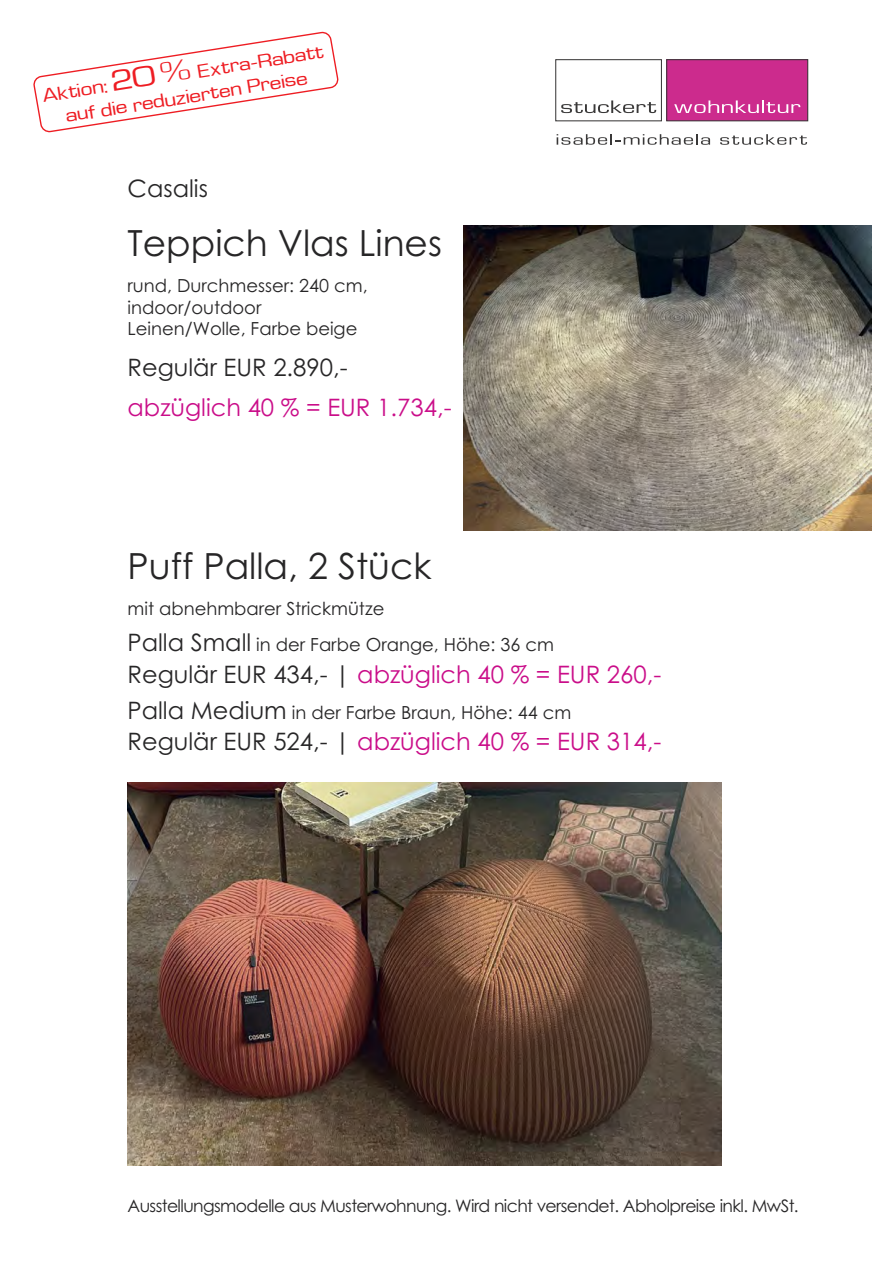
<style>
.page{position:relative;width:893px;height:1263px;background:#fff}
.page>*{position:absolute;margin:0;border:0;box-sizing:border-box;transform-origin:0 0}
.t1{font:36px "Century Gothic";color:#272627}
.t2{font:24px "Century Gothic";color:#ca0d89}
.t3{font:24px "Century Gothic";color:#272627}
.t4{font:19.5px/23.4px "Waukegan LDO Extended";color:#ee1d23;text-align:center}
.t5{font:18px/21.6px "Century Gothic";color:#272627}
.t6{font:17.25px "Century Gothic";letter-spacing:-.035em;color:#272627}
.s1{font-size:30px}
.s2{font-size:24px}
.s3{color:#272627}
</style>
<div class="page">
<div style="left:555px;top:59px;width:107px;height:62px;border:1px solid #393838"></div>
<div style="left:667px;top:60px;width:141px;height:61px;background:#cc2b8d"></div>
<div style="left:666px;top:59px;width:142px;height:62px;border:1px solid #393838"></div>
<svg style="left:561px;top:100px;width:95px;height:13px"></svg>
<svg style="left:674px;top:100px;width:126px;height:13px"></svg>
<svg style="left:557px;top:134px;width:153px;height:11px"></svg>
<svg style="left:720px;top:134px;width:87px;height:11px"></svg>
<img style="left:463px;top:225px;width:409px;height:305px">
<img style="left:128px;top:782px;width:593px;height:383px">
<svg style="left:33px;top:31px;width:306px;height:102px"></svg>
<p class="t4" style="left:41px;top:84px;width:286px;rotate:-9deg">Aktion: <span class="s1">20 %</span> Extra-Rabatt auf die reduzierten Preise</p>
<h2 class="t3" style="left:128px;top:174px;width:82px">Casalis</h2>
<h1 class="t1" style="left:128px;top:223px;width:316px">Teppich Vlas Lines</h1>
<p class="t5" style="left:128px;top:275px;width:242px">rund, Durchmesser: 240 cm, indoor/outdoor<br>Leinen/Wolle, Farbe beige</p>
<h2 class="t3" style="left:128px;top:353px;width:222px">Regulär EUR 2.890,-</h2>
<h2 class="t2" style="left:128px;top:394px;width:326px">abzüglich 40 % = EUR 1.734,-</h2>
<h1 class="t1" style="left:128px;top:546px;width:305px">Puff Palla, 2 Stück</h1>
<p class="t5" style="left:128px;top:591px;width:428px;line-height:36px">mit abnehmbarer Strickmütze<br><span class="s2">Palla Small</span> in der Farbe Orange, Höhe: 36 cm</p>
<h2 class="t2" style="left:128px;top:661px;width:535px"><span class="s3">Regulär EUR 434,- |</span> abzüglich 40 % = EUR 260,-</h2>
<p class="t5" style="left:128px;top:702px;width:445px"><span class="s2">Palla Medium</span> in der Farbe Braun, Höhe: 44 cm</p>
<h2 class="t2" style="left:128px;top:728px;width:535px"><span class="s3">Regulär EUR 524,- |</span> abzüglich 40 % = EUR 314,-</h2>
<p class="t6" style="left:128px;top:1196px;width:673px">Ausstellungsmodelle aus Musterwohnung. Wird nicht versendet. Abholpreise inkl. MwSt.</p>
</div>
